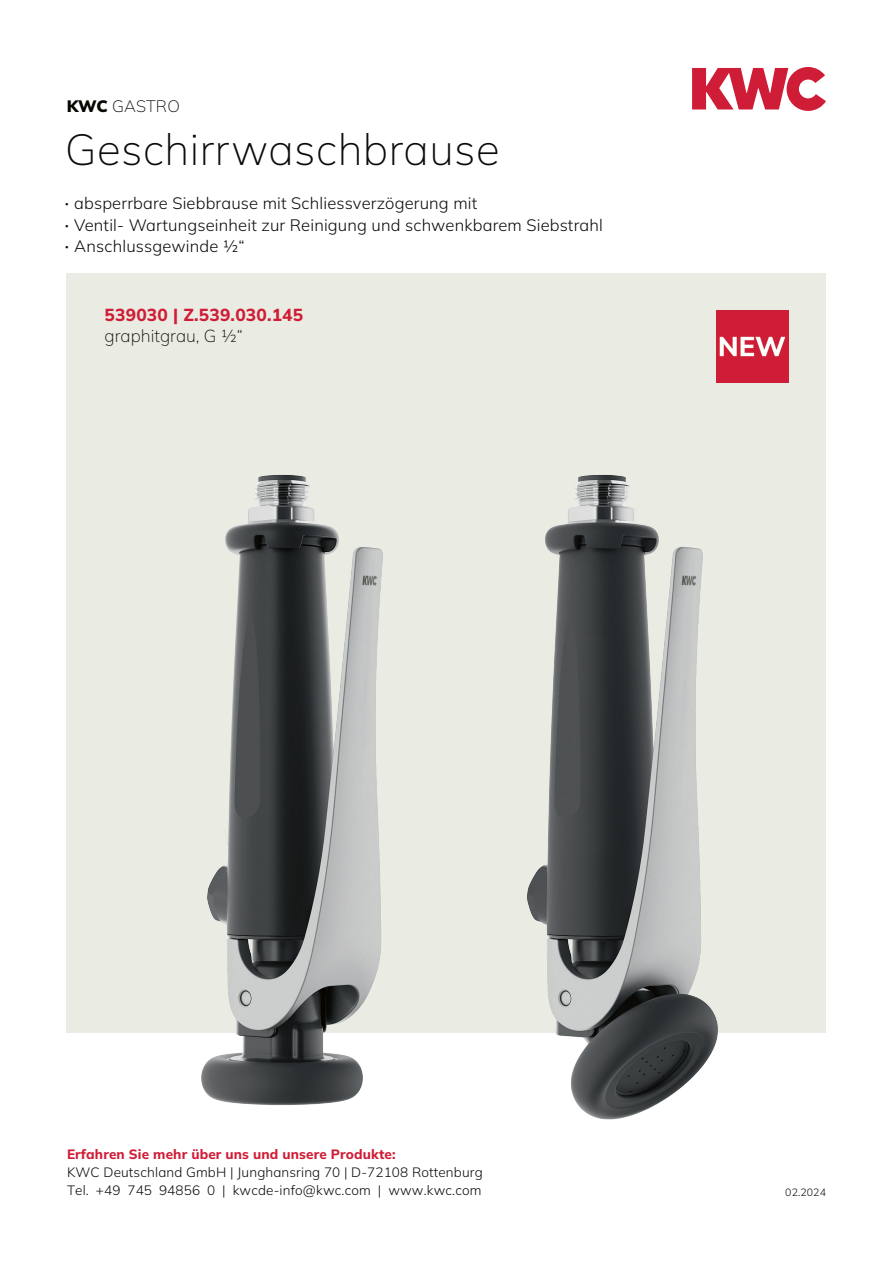
<style>
.page{position:relative;width:893px;height:1263px;background:#fff}
.page>*{position:absolute;margin:0;border:0;box-sizing:border-box;transform-origin:0 0}
.H10___Tabellentext___9pt___Light{font:200 43.5px "Mulish";letter-spacing:.01em;color:#0a0c0a}
.t1{font:800 17.4px/21.5px "Mulish";letter-spacing:.01em;color:#d01d37}
.t2{font:300 16.5px "Mulish";letter-spacing:.01em;color:#0a0c0a}
.H1___Headline___14_4pt___ExtraLight{font:200 16.5px "Mulish";letter-spacing:.005em;color:#070600}
.H7___Adresse___9pt___Light{font:300 13.5px/17.9px "Mulish";letter-spacing:.01em;color:#0a0c0a}
.H7___Fussnote___7pt___Light{font:300 10.5px "Mulish";letter-spacing:.01em;color:#0a0c0a}
.s1{font-weight:900}
.s2{font-weight:200;color:#0a0c0a}
.s3{font-weight:800;color:#d01d37}
</style>
<div class="page">
<div style="left:67px;top:273px;width:759px;height:759px;background:#eaece3"></div>
<img style="left:66px;top:456px;width:760px;height:664px">
<svg style="left:692px;top:67px;width:134px;height:44px"></svg>
<img style="left:716px;top:310px;width:72px;height:72px">
<p class="H1___Headline___14_4pt___ExtraLight" style="left:67px;top:95px;width:114px"><span class="s1">KWC</span> GASTRO</p>
<p class="H10___Tabellentext___9pt___Light" style="left:65px;top:120px;width:436px">Geschirrwaschbrause</p>
<p class="t2" style="left:65px;top:192px;width:413px"><sup>•</sup> absperrbare Siebbrause mit Schliessverzögerung mit</p>
<p class="t2" style="left:65px;top:214px;width:539px"><sup>•</sup> Ventil- Wartungseinheit zur Reinigung und schwenkbarem Siebstrahl</p>
<p class="t2" style="left:65px;top:235px;width:181px"><sup>•</sup> Anschlussgewinde ½“</p>
<p class="t1" style="left:105px;top:303px;width:200px">539030 | Z.539.030.145 <span class="s2">graphitgrau, G ½“</span></p>
<p class="H7___Adresse___9pt___Light" style="left:67px;top:1145px;width:417px"><span class="s3">Erfahren Sie mehr über uns und unsere Produkte:<br></span>KWC Deutschland GmbH | Junghansring 70 | D-72108 Rottenburg<br>Tel. +49 745 94856 0 | kwcde-info@kwc.com | www.kwc.com</p>
<p class="H7___Fussnote___7pt___Light" style="left:785px;top:1185px;width:42px">02.2024</p>
</div>
